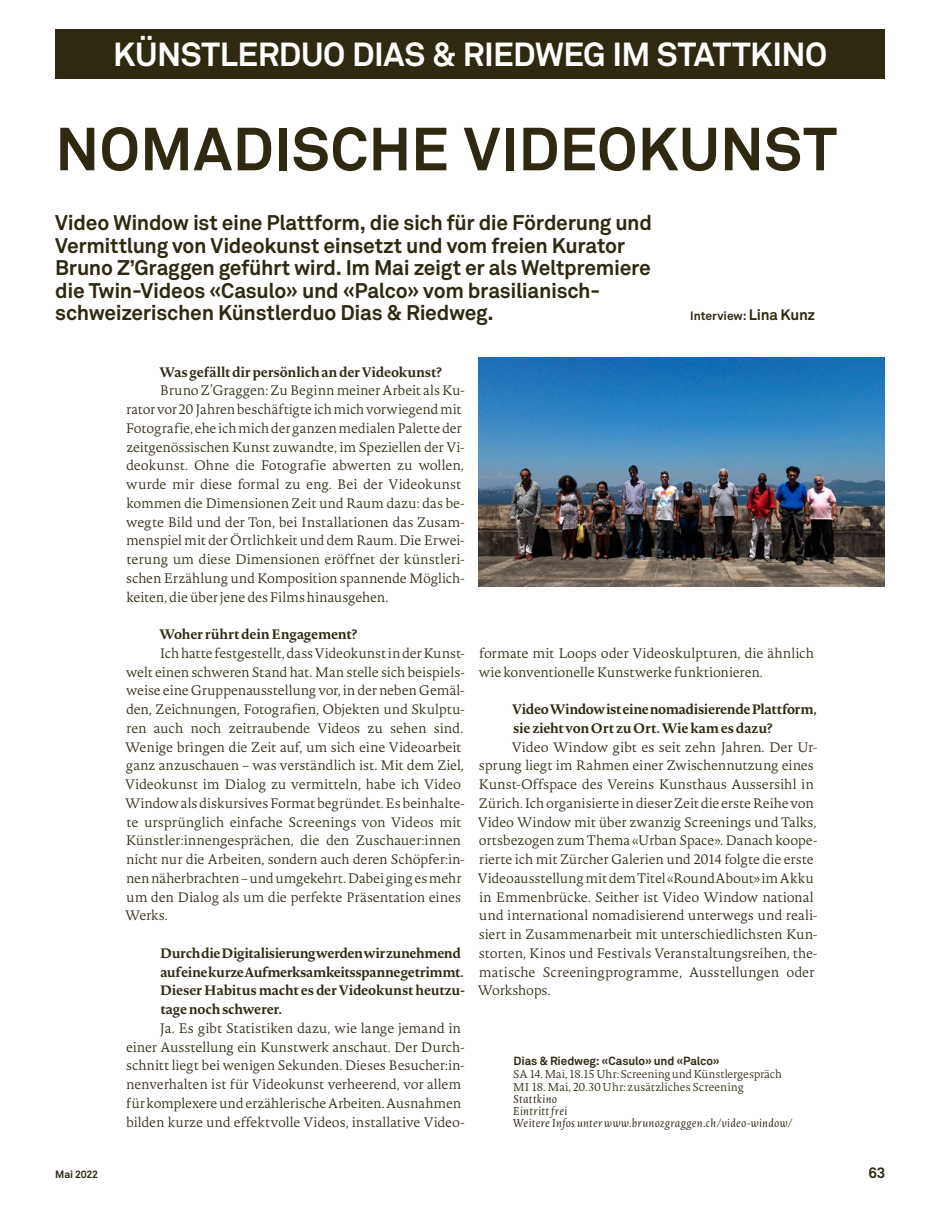
<style>
.page{position:relative;width:936px;height:1212px;background:#fff}
.page>*{position:absolute;margin:0;border:0;box-sizing:border-box;transform-origin:0 0}
.t1{font:700 60px "Akkurat Std";letter-spacing:.005em;color:#2f2912}
.t2{font:700 33px "Akkurat Std";letter-spacing:-.015em;color:#fff}
.t3{font:700 21px/22.5px "Akkurat Std";letter-spacing:-.015em;color:#2f2912}
.t4{font:700 15px "Akkurat Std";color:#2f2912}
.t5{font:200 13.5px/18.8px "Novel Pro";letter-spacing:-.01em;color:#2f2912}
.t6{font:700 13.5px/18.8px "Novel Pro";letter-spacing:-.025em;color:#2f2912}
.t7{font:700 12px "Akkurat Std";letter-spacing:-.005em;color:#2f2912}
.t8{font:700 11.7px "Akkurat Std";letter-spacing:-.005em;color:#2f2912}
.t9{font:200 11.25px/12.8px "Novel Pro";letter-spacing:-.015em;color:#2f2912}
.t10{font:italic 300 11.25px/12px "Novel Pro";letter-spacing:.02em;color:#2f2912}
.t11{font:700 10.5px "Akkurat Std";letter-spacing:-.03em;color:#2f2912}
.s1{font-size:15px}
</style>
<div class="page">
<img style="left:478px;top:358px;width:406px;height:228px">
<div style="left:55px;top:30px;width:829px;height:49px;background:#2f2912"></div>
<h2 class="t2" style="left:113px;top:34px;width:715px">KÜNSTLERDUO DIAS &amp; RIEDWEG IM STATTKINO</h2>
<h1 class="t1" style="left:55px;top:112px;width:783px">NOMADISCHE VIDEOKUNST</h1>
<p class="t3" style="left:55px;top:212px;width:598px">Video Window ist eine Plattform, die sich für die Förderung und Vermittlung von Videokunst einsetzt und vom freien Kurator Bruno Z’Graggen geführt wird. Im Mai zeigt er als Weltpremiere die Twin-Videos «Casulo» und «Palco» vom brasilianisch&shy;schweizerischen Künstlerduo Dias &amp; Riedweg.</p>
<p class="t7" style="left:690px;top:309px;width:126px">Interview: <span class="s1">Lina Kunz</span></p>
<p class="t6" style="left:159px;top:362px;width:284px">Was gefällt dir persönlich an der Videokunst?</p>
<p class="t5" style="left:126px;top:381px;width:340px;text-indent:34px">Bruno Z’Graggen: Zu Beginn meiner Arbeit als Ku&shy;rator vor 20 Jahren beschäftigte ich mich vorwiegend mit Fotografie, ehe ich mich der ganzen medialen Palette der zeitgenössischen Kunst zuwandte, im Speziellen der Vi&shy;deokunst. Ohne die Fotografie abwerten zu wollen, wurde mir diese formal zu eng. Bei der Videokunst kommen die Dimensionen Zeit und Raum dazu: das be&shy;wegte Bild und der Ton, bei Installationen das Zusam&shy;menspiel mit der Örtlichkeit und dem Raum. Die Erwei&shy;terung um diese Dimensionen eröffnet der künstleri&shy;schen Erzählung und Komposition spannende Möglich&shy;keiten, die über jene des Films hinausgehen.</p>
<p class="t6" style="left:159px;top:624px;width:200px">Woher rührt dein Engagement?</p>
<p class="t5" style="left:125px;top:643px;width:341px;text-indent:35px">Ich hatte festgestellt, dass Videokunst in der Kunst&shy;welt einen schweren Stand hat. Man stelle sich beispiels&shy;weise eine Gruppenausstellung vor, in der neben Gemäl&shy;den, Zeichnungen, Fotografien, Objekten und Skulptu&shy;ren auch noch zeitraubende Videos zu sehen sind.<br>Wenige bringen die Zeit auf, um sich eine Videoarbeit ganz anzuschauen – was verständlich ist. Mit dem Ziel, Videokunst im Dialog zu vermitteln, habe ich Video Window als diskursives Format begründet. Es beinhalte&shy;te ursprünglich einfache Screenings von Videos mit Künstler:innengesprächen, die den Zuschauer:innen nicht nur die Arbeiten, sondern auch deren Schöpfer:in&shy;nen näherbrachten – und umgekehrt. Dabei ging es mehr um den Dialog als um die perfekte Präsentation eines Werks.</p>
<p class="t6" style="left:160px;top:943px;width:306px">Durch die Digitalisierung werden wir zunehmend auf eine kurze Aufmerksamkeitsspanne getrimmt.<br>Dieser Habitus macht es der Videokunst heutzu&shy;tage noch schwerer.</p>
<p class="t5" style="left:126px;top:1018px;width:340px;text-indent:33px">Ja. Es gibt Statistiken dazu, wie lange jemand in einer Ausstellung ein Kunstwerk anschaut. Der Durch&shy;schnitt liegt bei wenigen Sekunden. Dieses Besucher:in&shy;nenverhalten ist für Videokunst verheerend, vor allem für komplexere und erzählerische Arbeiten. Ausnahmen bilden kurze und effektvolle Videos, installative Video-</p>
<p class="t5" style="left:479px;top:643px;width:336px">formate mit Loops oder Videoskulpturen, die ähnlich wie konventionelle Kunstwerke funktionieren.</p>
<p class="t6" style="left:512px;top:699px;width:306px">Video Window ist eine nomadisierende Plattform, sie zieht von Ort zu Ort. Wie kam es dazu?</p>
<p class="t5" style="left:478px;top:737px;width:341px;text-indent:34px">Video Window gibt es seit zehn Jahren. Der Ur&shy;sprung liegt im Rahmen einer Zwischennutzung eines Kunst-Offspace des Vereins Kunsthaus Aussersihl in Zürich. Ich organisierte in dieser Zeit die erste Reihe von Video Window mit über zwanzig Screenings und Talks, ortsbezogen zum Thema «Urban Space». Danach koope&shy;rierte ich mit Zürcher Galerien und 2014 folgte die erste Videoausstellung mit dem Titel «RoundAbout» im Akku in Emmenbrücke. Seither ist Video Window national und international nomadisierend unterwegs und reali&shy;siert in Zusammenarbeit mit unterschiedlichsten Kun&shy;storten, Kinos und Festivals Veranstaltungsreihen, the&shy;matische Screeningprogramme, Ausstellungen oder Workshops.</p>
<p class="t8" style="left:513px;top:1054px;width:208px">Dias &amp; Riedweg: «Casulo» und «Palco»</p>
<p class="t9" style="left:513px;top:1067px;width:270px">SA 14. Mai, 18.15 Uhr: Screening und Künstlergespräch<br>MI 18. Mai, 20.30 Uhr: zusätzliches Screening</p>
<p class="t10" style="left:512px;top:1092px;width:281px">Stattkino<br>Eintritt frei<br>Weitere Infos unter www.brunozgraggen.ch/video-window/</p>
<p class="t11" style="left:55px;top:1168px;width:44px">Mai 2022</p>
<p class="t4" style="left:868px;top:1163px;width:18px">63</p>
</div>
